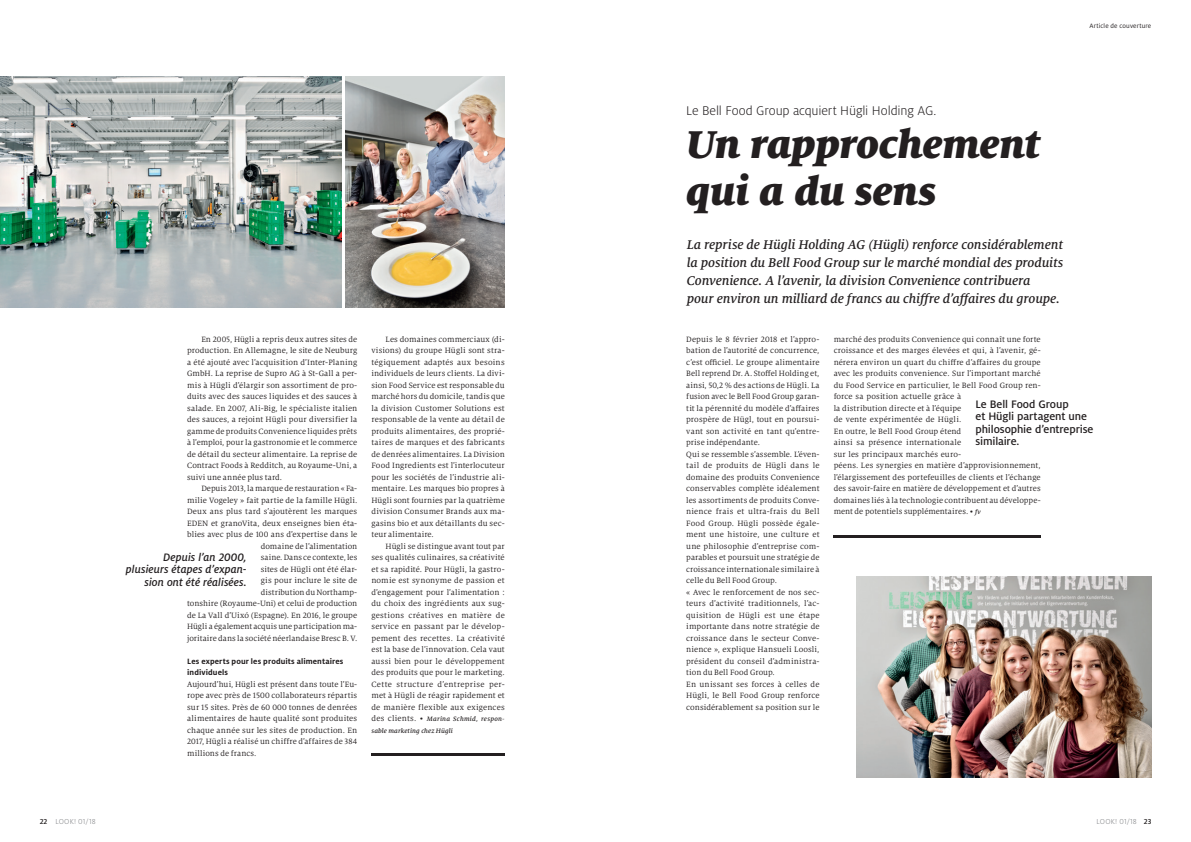
<style>
.page{position:relative;width:1191px;height:842px;background:#fff}
.page>*{position:absolute;margin:0;border:0;box-sizing:border-box;transform-origin:0 0}
.t1{font:italic 900 43px/46.8px "Milo Serif Pro";letter-spacing:-.005em;color:#231f20}
.t2{font:italic 500 14px/18px "Milo Serif Pro";letter-spacing:-.01em;color:#231f20}
.t3{font:300 14px "Milo Pro";letter-spacing:-.01em;color:#231f20}
.t4{font:500 12px/12.5px "Milo Pro";letter-spacing:-.01em;color:#231f20}
.t5{font:italic 500 12px/12.5px "Milo Pro";letter-spacing:.005em;color:#231f20;text-align:right}
.t6{font:8.5px/11.5px "Milo Serif Pro";letter-spacing:.01em;color:#231f20;text-align:justify}
.t7{font:700 8.5px/11.5px "Milo Pro";letter-spacing:.015em;color:#231f20}
.t8{font:300 8px "Milo Pro";letter-spacing:.025em;color:#808285}
.t9{font:italic 500 7px/11.5px "Milo Serif Pro";letter-spacing:.02em;color:#231f20}
.t10{font:7px "Milo Pro";letter-spacing:.02em;color:#231f20}
.s1{font-weight:400;font-style:normal;font-size:8.5px}
.s2{font-weight:500;font-style:italic;font-size:7px}
.s3{font-weight:500;color:#231f20}
</style>
<div class="page">
<img style="left:0;top:76px;width:342px;height:231px">
<img style="left:345px;top:76px;width:160px;height:231px">
<img style="left:856px;top:576px;width:295px;height:202px">
<hr style="left:833px;top:535px;width:207px;height:2px;background:#231f20">
<hr style="left:371px;top:754px;width:134px;height:2px;background:#231f20">
<p class="t6" style="left:187px;top:333px;width:172px;text-indent:14px">En 2005, Hügli a repris deux autres sites de production. En Allemagne, le site de Neuburg a été ajouté avec l’acquisition d’Inter-Planing GmbH. La reprise de Supro AG à St-Gall a per&shy;mis à Hügli d’élargir son assortiment de pro&shy;duits avec des sauces liquides et des sauces à salade. En 2007, Ali-Big, le spécialiste italien des sauces, a rejoint Hügli pour diversifier la gamme de produits Convenience liquides prêts à l’emploi, pour la gastronomie et le commerce de détail du secteur alimentaire. La reprise de Contract Foods à Redditch, au Royaume-Uni, a suivi une année plus tard.</p>
<p class="t6" style="left:187px;top:483px;width:172px;text-align:right">Depuis 2013, la marque de restauration « Fa&shy;milie Vogeley » fait partie de la famille Hügli.<br>Deux ans plus tard s’ajoutèrent les marques EDEN et granoVita, deux enseignes bien éta&shy;blies avec plus de 100 ans d’expertise dans le domaine de l’alimentation<br>saine. Dans ce contexte, les<br>sites de Hügli ont été élar-<br>gis pour inclure le site de<br>distribution du Northamp-<br>tonshire (Royaume-Uni) et celui de production de La Vall d’Uixó (Espagne). En 2016, le groupe Hügli a également acquis une participation ma&shy;joritaire dans la société néerlandaise Bresc B. V.</p>
<p class="t7" style="left:187px;top:655px;width:158px">Les experts pour les produits alimentaires individuels</p>
<p class="t6" style="left:187px;top:678px;width:172px">Aujourd’hui, Hügli est présent dans toute l’Eu&shy;rope avec près de 1500 collaborateurs répartis sur 15 sites. Près de 60 000 tonnes de denrées alimentaires de haute qualité sont produites chaque année sur les sites de production. En 2017, Hügli a réalisé un chiffre d’affaires de 384 millions de francs.</p>
<h3 class="t5" style="left:126px;top:551px;width:122px">Depuis l’an 2000, plusieurs étapes d’expan&shy;sion ont été réalisées.</h3>
<p class="t6" style="left:371px;top:333px;width:135px;text-indent:14px">Les domaines commerciaux (di&shy;visions) du groupe Hügli sont stra&shy;tégiquement adaptés aux besoins individuels de leurs clients. La divi&shy;sion Food Service est responsable du marché hors du domicile, tandis que la division Customer Solutions est responsable de la vente au détail de produits alimentaires, des proprié&shy;taires de marques et des fabricants de denrées alimentaires. La Division Food Ingredients est l’interlocuteur pour les sociétés de l’industrie ali&shy;mentaire. Les marques bio propres à Hügli sont fournies par la quatrième division Consumer Brands aux ma&shy;gasins bio et aux détaillants du sec&shy;teur alimentaire.</p>
<p class="t6" style="left:371px;top:540px;width:135px;text-indent:14px">Hügli se distingue avant tout par ses qualités culinaires, sa créativité et sa rapidité. Pour Hügli, la gastro&shy;nomie est synonyme de passion et d’engagement pour l’alimentation : du choix des ingrédients aux sug&shy;gestions créatives en matière de service en passant par le dévelop&shy;pement des recettes. La créativité est la base de l’innovation. Cela vaut aussi bien pour le développement des produits que pour le marketing.<br>Cette structure d’entreprise per&shy;met à Hügli de réagir rapidement et de manière flexible aux exigences</p>
<p class="t9" style="left:371px;top:713px;width:135px"><span class="s1">des clients. •</span> Marina Schmid, respon&shy;sable marketing chez Hügli</p>
<p class="t10" style="left:1089px;top:22px;width:63px">Article de couverture</p>
<h2 class="t3" style="left:686px;top:103px;width:252px">Le Bell Food Group acquiert Hügli Holding AG.</h2>
<h1 class="t1" style="left:686px;top:120px;width:355px">Un rapprochement qui a du sens</h1>
<p class="t2" style="left:686px;top:236px;width:378px">La reprise de Hügli Holding AG (Hügli) renforce considérablement la position du Bell Food Group sur le marché mondial des produits Convenience. A l’avenir, la division Convenience contribuera<br>pour environ un milliard de francs au chiffre d’affaires du groupe.</p>
<p class="t6" style="left:686px;top:333px;width:135px;text-align:left">Depuis le 8 février 2018 et l’appro&shy;bation de l’autorité de concurrence, c’est officiel. Le groupe alimentaire Bell reprend Dr. A. Stoffel Holding et, ainsi, 50,2 % des actions de Hügli. La fusion avec le Bell Food Group garan&shy;tit la pérennité du modèle d’affaires prospère de Hügl, tout en poursui&shy;vant son activité en tant qu’entre&shy;prise indépendante.<br>Qui se ressemble s’assemble. L’éven&shy;tail de produits de Hügli dans le domaine des produits Convenience conservables complète idéalement les assortiments de produits Conve&shy;nience frais et ultra-frais du Bell Food Group. Hügli possède égale&shy;ment une histoire, une culture et une philosophie d’entreprise com&shy;parables et poursuit une stratégie de croissance internationale similaire à celle du Bell Food Group.<br>« Avec le renforcement de nos sec&shy;teurs d’activité traditionnels, l’ac&shy;quisition de Hügli est une étape importante dans notre stratégie de croissance dans le secteur Conve&shy;nience », explique Hansueli Loosli, président du conseil d’administra&shy;tion du Bell Food Group.<br>En unissant ses forces à celles de Hügli, le Bell Food Group renforce considérablement sa position sur le</p>
<p class="t6" style="left:833px;top:333px;width:208px;text-align:left">marché des produits Convenience qui connaît une forte croissance et des marges élevées et qui, à l’avenir, gé&shy;nérera environ un quart du chiffre d’affaires du groupe avec les produits convenience. Sur l’important marché du Food Service en particulier, le Bell Food Group ren&shy;force sa position actuelle grâce à<br>la distribution directe et à l’équipe<br>de vente expérimentée de Hügli.<br>En outre, le Bell Food Group étend<br>ainsi sa présence internationale<br>sur les principaux marchés euro-<br>péens. Les synergies en matière d’approvisionnement, l’élargissement des portefeuilles de clients et l’échange des savoir-faire en matière de développement et d’autres domaines liés à la technologie contribuent au développe&shy;ment de potentiels supplémentaires. • <span class="s2">fv</span></p>
<h3 class="t4" style="left:975px;top:398px;width:119px">Le Bell Food Group<br>et Hügli partagent une philosophie d’entreprise similaire.</h3>
<p class="t8" style="left:40px;top:817px;width:58px"><span class="s3">22</span> LOOK! 01/18</p>
<p class="t8" style="left:1096px;top:817px;width:56px">LOOK! 01/18 <span class="s3">23</span></p>
</div>
